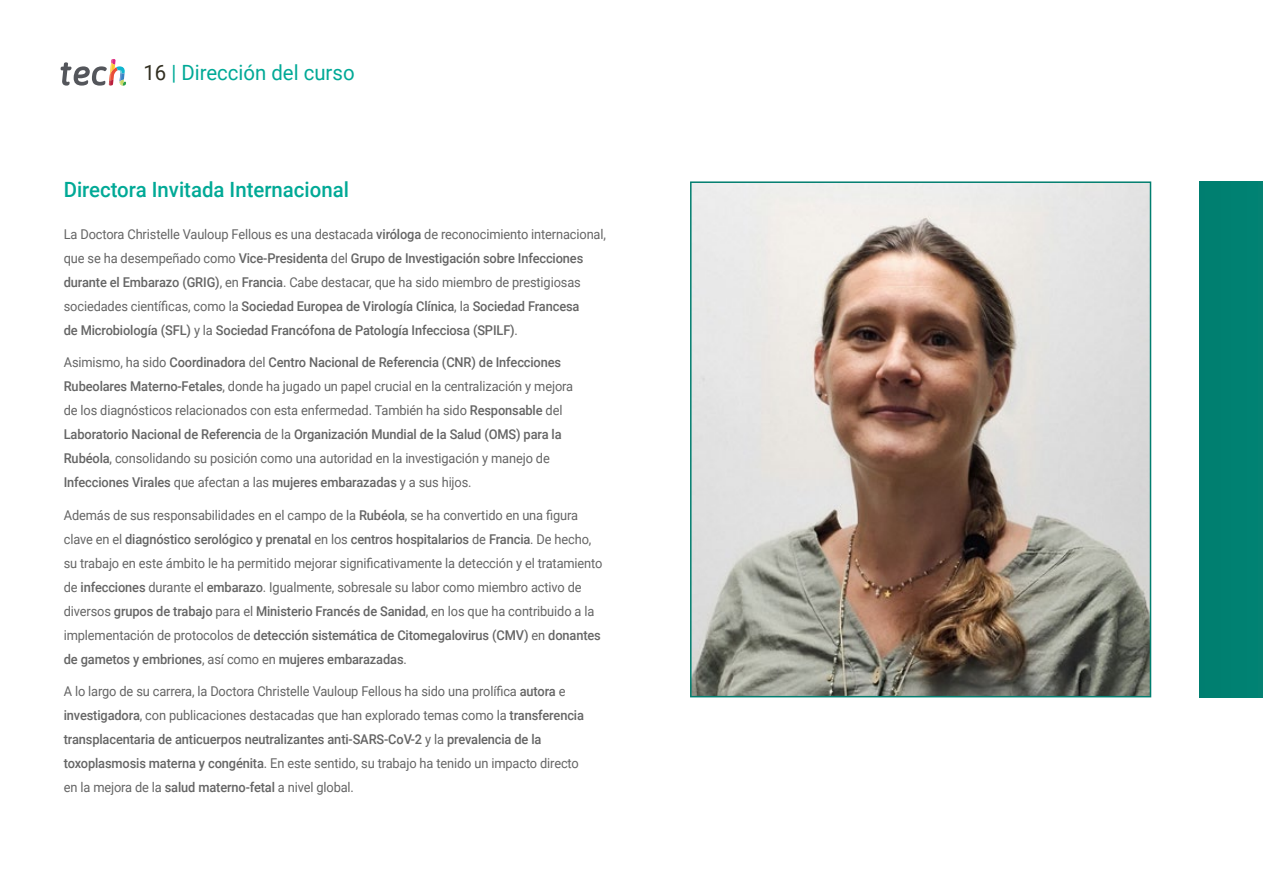
<style>
.page{position:relative;width:1263px;height:893px;background:#fff}
.page>*{position:absolute;margin:0;border:0;box-sizing:border-box;transform-origin:0 0}
.t1{font:500 21px "Roboto";color:#00a996}
.t2{font:21px "Roboto";color:#00a996}
.t3{font:13.5px/24px "Roboto";letter-spacing:-.01em;color:#656565;scale:.95 1}
.t4{font:500 13.5px/24px "Roboto";letter-spacing:-.01em;color:#656565;scale:.95 1}
.s1{color:#312e20}
.s2{color:#00aa97}
.s3{font-weight:400}
.s4{font-weight:500}
</style>
<div class="page">
<div style="left:1199px;top:181px;width:64px;height:516px;background:#008071"></div>
<img style="left:693px;top:184px;width:455px;height:510px">
<div style="left:690px;top:181px;width:461px;height:516px;border:2px solid #007e6f"></div>
<svg style="left:61px;top:59px;width:65px;height:27px"></svg>
<h1 class="t2" style="left:144px;top:57px;width:213px"><span class="s1">16</span> <span class="s2">|</span> Dirección del curso</h1>
<h1 class="t1" style="left:64px;top:175px;width:287px">Directora Invitada Internacional</h1>
<p class="t4" style="left:64px;top:222px;width:572px"><span class="s3">La Doctora Christelle Vauloup Fellous es una destacada</span> viróloga <span class="s3">de reconocimiento internacional, que se ha desempeñado como</span> Vice-Presidenta <span class="s3">del</span> Grupo de Investigación sobre Infecciones durante el Embarazo (GRIG)<span class="s3">, en</span> Francia<span class="s3">. Cabe destacar, que ha sido miembro de prestigiosas sociedades científicas, como la</span> Sociedad Europea de Virología Clínica<span class="s3">, la</span> Sociedad Francesa<br>de Microbiología (SFL) <span class="s3">y la</span> Sociedad Francófona de Patología Infecciosa (SPILF)<span class="s3">.</span></p>
<p class="t3" style="left:64px;top:350px;width:538px">Asimismo, ha sido <span class="s4">Coordinadora</span> del <span class="s4">Centro Nacional de Referencia (CNR) de Infecciones Rubeolares Materno-Fetales</span>, donde ha jugado un papel crucial en la centralización y mejora de los diagnósticos relacionados con esta enfermedad. También ha sido <span class="s4">Responsable</span> del <span class="s4">Laboratorio Nacional de Referencia</span> de la <span class="s4">Organización Mundial de la Salud (OMS) para la Rubéola</span>, consolidando su posición como una autoridad en la investigación y manejo de <span class="s4">Infecciones Virales</span> que afectan a las <span class="s4">mujeres embarazadas</span> y a sus hijos.</p>
<p class="t3" style="left:64px;top:503px;width:568px">Además de sus responsabilidades en el campo de la <span class="s4">Rubéola</span>, se ha convertido en una figura clave en el <span class="s4">diagnóstico serológico y prenatal</span> en los <span class="s4">centros hospitalarios</span> de <span class="s4">Francia</span>. De hecho, su trabajo en este ámbito le ha permitido mejorar significativamente la detección y el tratamiento de <span class="s4">infecciones</span> durante el <span class="s4">embarazo</span>. Igualmente, sobresale su labor como miembro activo de diversos <span class="s4">grupos de trabajo</span> para el <span class="s4">Ministerio Francés de Sanidad</span>, en los que ha contribuido a la implementación de protocolos de <span class="s4">detección sistemática de Citomegalovirus (CMV)</span> en <span class="s4">donantes de gametos y embriones</span>, así como en <span class="s4">mujeres embarazadas</span>.</p>
<p class="t3" style="left:64px;top:679px;width:549px">A lo largo de su carrera, la Doctora Christelle Vauloup Fellous ha sido una prolífica <span class="s4">autora</span> e <span class="s4">investigadora</span>, con publicaciones destacadas que han explorado temas como la <span class="s4">transferencia transplacentaria de anticuerpos neutralizantes anti-SARS-CoV-2</span> y la <span class="s4">prevalencia de la toxoplasmosis materna y congénita</span>. En este sentido, su trabajo ha tenido un impacto directo en la mejora de la <span class="s4">salud materno-fetal</span> a nivel global.</p>
</div>
